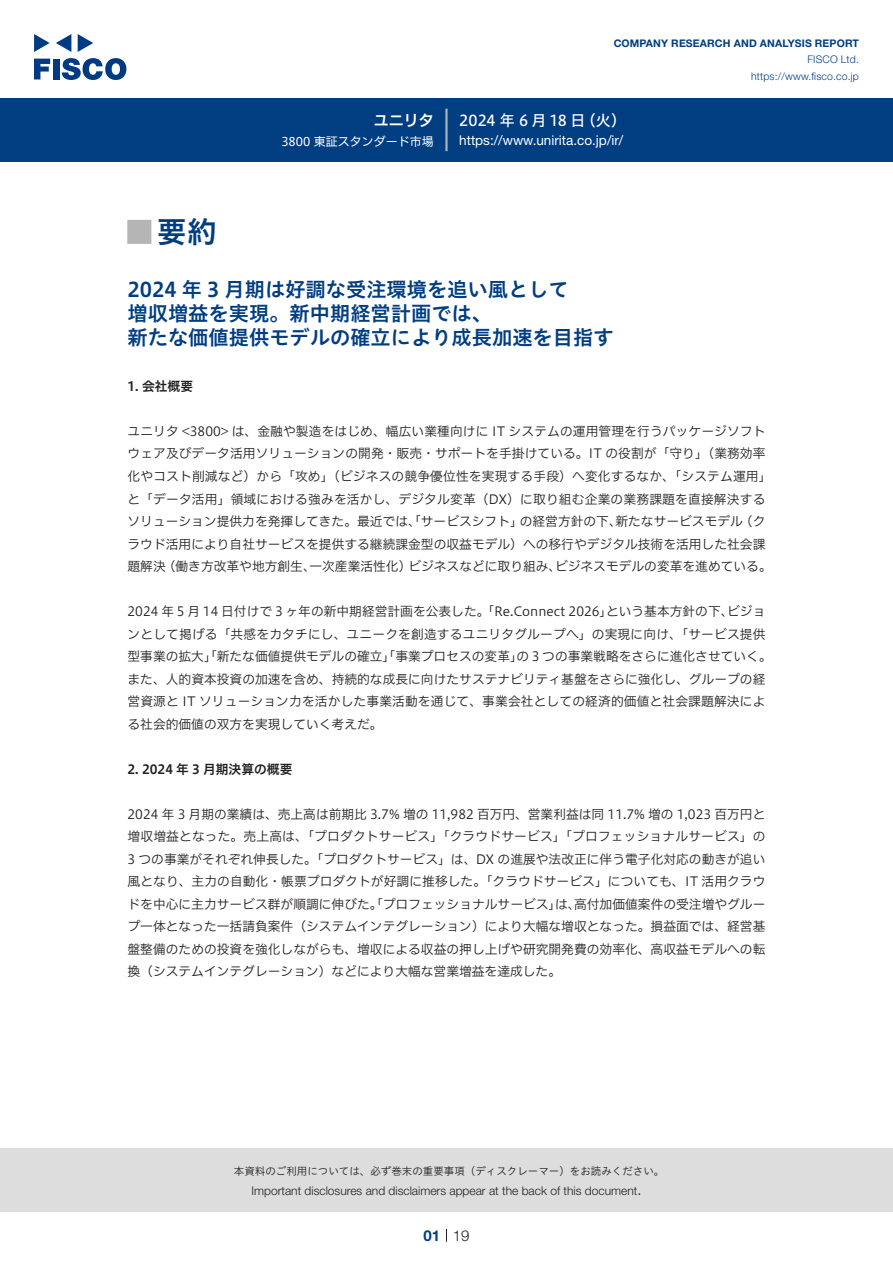
<style>
.page{position:relative;width:893px;height:1263px;background:#fff}
.page>*{position:absolute;margin:0;border:0;box-sizing:border-box;transform-origin:0 0}
.t1{font:30px "Hiragino UD Sans Std N W6";color:#003d81}
.t2{font:24px "Hiragino UD Sans Std N W6";color:#b5b5b6}
.中タイトル{font:20.25px/24px "Hiragino UD Sans Std W6";color:#003d81}
.t3{font:15px "Hiragino UD Sans F Std N W5";color:#fff}
.t4{font:15px "Hiragino UD Sans F Std N W6";color:#fff}
.t5{font:300 15px "Helvetica Neue LT Std";color:#231f20}
.t6{font:700 15px "Helvetica Neue LT Std";color:#003d81}
.t7{font:13.5px "Helvetica Neue LT Std";color:#fff}
.本文{font:12.75px/22.5px "Hiragino UD Sans F Std N W3";color:#231f20}
.小タイトル{font:12.75px "Hiragino UD Sans F Std N W6";color:#231f20}
.t8{font:300 12px "Helvetica Neue LT Std";color:#231f20}
.t9{font:12px "Hiragino UD Sans F Std N W4";color:#fff}
.t10{font:10.5px "Hiragino UD Sans Std W3";color:#231f20}
.t11{font:700 10.5px "Helvetica Neue LT Std";letter-spacing:.015em;color:#003d81}
.t12{font:300 10.5px/16.5px "Helvetica Neue LT Std";letter-spacing:.015em;color:#003d81;text-align:right}
</style>
<div class="page">
<div style="left:0;top:1148px;width:893px;height:64px;background:#ddd"></div>
<svg style="left:34px;top:59px;width:16px;height:20px"></svg>
<div style="left:53px;top:59px;width:6px;height:20px;background:#003a83"></div>
<svg style="left:62px;top:58px;width:64px;height:22px"></svg>
<svg style="left:34px;top:34px;width:16px;height:18px"></svg>
<svg style="left:78px;top:34px;width:15px;height:18px"></svg>
<svg style="left:56px;top:34px;width:15px;height:18px"></svg>
<div style="left:0;top:98px;width:893px;height:64px;background:#003d81"></div>
<hr style="left:445px;top:109px;width:3px;height:42px;background:#b5b5b6">
<svg style="left:446px;top:1229px;width:1px;height:13px"></svg>
<p class="t4" style="left:374px;top:109px;width:62px">ユニリタ</p>
<p class="t9" style="left:281px;top:132px;width:154px">3800 東証スタンダード市場</p>
<p class="t11" style="left:614px;top:37px;width:247px">COMPANY RESEARCH AND ANALYSIS REPORT</p>
<p class="t12" style="left:751px;top:51px;width:109px">FISCO Ltd. https://www.fisco.co j p.</p>
<p class="t3" style="left:581px;top:109px;width:47px">（火(</p>
<p class="t3" style="left:459px;top:109px;width:128px">2024 年 6 月 18 日</p>
<p class="t7" style="left:459px;top:132px;width:166px">https://www.unirita. c o j p. /i r/</p>
<p class="t1" style="left:157px;top:209px;width:61px">要約</p>
<p class="t2" style="left:128px;top:213px;width:25px">█</p>
<p class="中タイトル" style="left:128px;top:276px;width:487px">2024 年 3 月期は好調な受注環境を追い風として<br>増収増益を実現。新中期経営計画では、<br>新たな価値提供モデルの確立により成長加速を目指す</p>
<p class="小タイトル" style="left:128px;top:376px;width:67px">1. 会社概要</p>
<p class="本文" style="left:128px;top:419px;width:639px">ユニリタ &lt;3800&gt; は、金融や製造をはじめ、幅広い業種向けに IT システムの運用管理を行うパッケージソフト</p>
<p class="本文" style="left:128px;top:442px;width:639px">ウェア及びデータ活用ソリューションの開発・販売・サポートを手掛けている。IT の役割が「守り」（業務効率</p>
<p class="本文" style="left:128px;top:464px;width:645px">化やコスト削減など）から「攻め」（ビジネスの競争優位性を実現する手段）へ変化するなか、「システム運用「</p>
<p class="本文" style="left:128px;top:487px;width:639px">と「データ活用」領域における強みを活かし、デジタル変革（DX）に取り組む企業の業務課題を直接解決する</p>
<p class="本文" style="left:740px;top:509px;width:27px">（ク</p>
<p class="本文" style="left:128px;top:509px;width:397px">ソリューション提供力を発揮してきた。最近では、「サービスシフト」</p>
<p class="本文" style="left:128px;top:532px;width:639px">ラウド活用により自社サービスを提供する継続課金型の収益モデル）への移行やデジタル技術を活用した社会課</p>
<p class="本文" style="left:555px;top:554px;width:218px">ビジネスモデルの変革を進めている。</p>
<p class="本文" style="left:615px;top:509px;width:129px">新たなサービスモデル</p>
<p class="本文" style="left:520px;top:509px;width:103px">の経営方針の下、</p>
<p class="本文" style="left:408px;top:554px;width:154px">ビジネスなどに取り組み、</p>
<p class="本文" style="left:128px;top:554px;width:40px">題解決</p>
<p class="本文" style="left:163px;top:554px;width:154px">（働き方改革や地方創生、</p>
<p class="本文" style="left:309px;top:554px;width:103px">一次産業活性化）</p>
<p class="本文" style="left:727px;top:599px;width:40px">ビジョ</p>
<p class="本文" style="left:128px;top:599px;width:646px">2024 年 5 月 14 日付けで 3 ヶ年の新中期経営計画を公表した。「Re.Connect 2026」<br>ンとして掲げる「共感をカタチにし、ユニークを創造するユニリタグループへ」の実現に向け、「サービス提供型事業の拡大」「新たな価値提供モデルの確立」「事業プロセスの変革の」 3 つの事業戦略をさらに進化させていく。また、人的資本投資の加速を含め、持続的な成長に向けたサステナビリティ基盤をさらに強化し、グループの経営資源と IT ソリューション力を活かした事業活動を通じて、事業会社としての経済的価値と社会課題解決による社会的価値の双方を実現していく考えだ。</p>
<p class="小タイトル" style="left:128px;top:759px;width:166px">2. 2024 年 3 月期決算の概要</p>
<p class="本文" style="left:128px;top:802px;width:640px;text-align:right">2024 年 3 月期の業績は、売上高は前期比 3.7% 増の 11,982 百万円、営業利益は同 11.7% 増の 1,023 百万円と増収増益となった。売上高は、「プロダクトサービス」「クラウドサービス」「プロフェッショナルサービス」の3 つの事業がそれぞれ伸長した。「プロダクトサービス」は、DX の進展や法改正に伴う電子化対応の動きが追い風となり、主力の自動化・帳票プロダクトが好調に推移した。「クラウドサービス」についても、IT 活用クラウ高付加価値案件の受注増やグルー</p>
<p class="本文" style="left:606px;top:599px;width:129px">という基本方針の下、</p>
<p class="本文" style="left:128px;top:892px;width:639px">ドを中心に主力サービス群が順調に伸びた。「プロフェッショナルサービスは」、<br>プ一体となった一括請負案件（システムインテグレーション）により大幅な増収となった。損益面では、経営基盤整備のための投資を強化しながらも、増収による収益の押し上げや研究開発費の効率化、高収益モデルへの転換（システムインテグレーション）などにより大幅な営業増益を達成した。</p>
<p class="t10" style="left:234px;top:1163px;width:432px">本資料のご利用については、必ず巻末の重要事項（ディスクレーマー）をお読みください。</p>
<p class="t5" style="left:637px;top:1180px;width:6px">.</p>
<p class="t8" style="left:251px;top:1183px;width:387px">Important disclosures and disclaimers appear at the back of this document</p>
<p class="t6" style="left:423px;top:1226px;width:18px">01</p>
<p class="t5" style="left:453px;top:1226px;width:18px">19</p>
</div>
